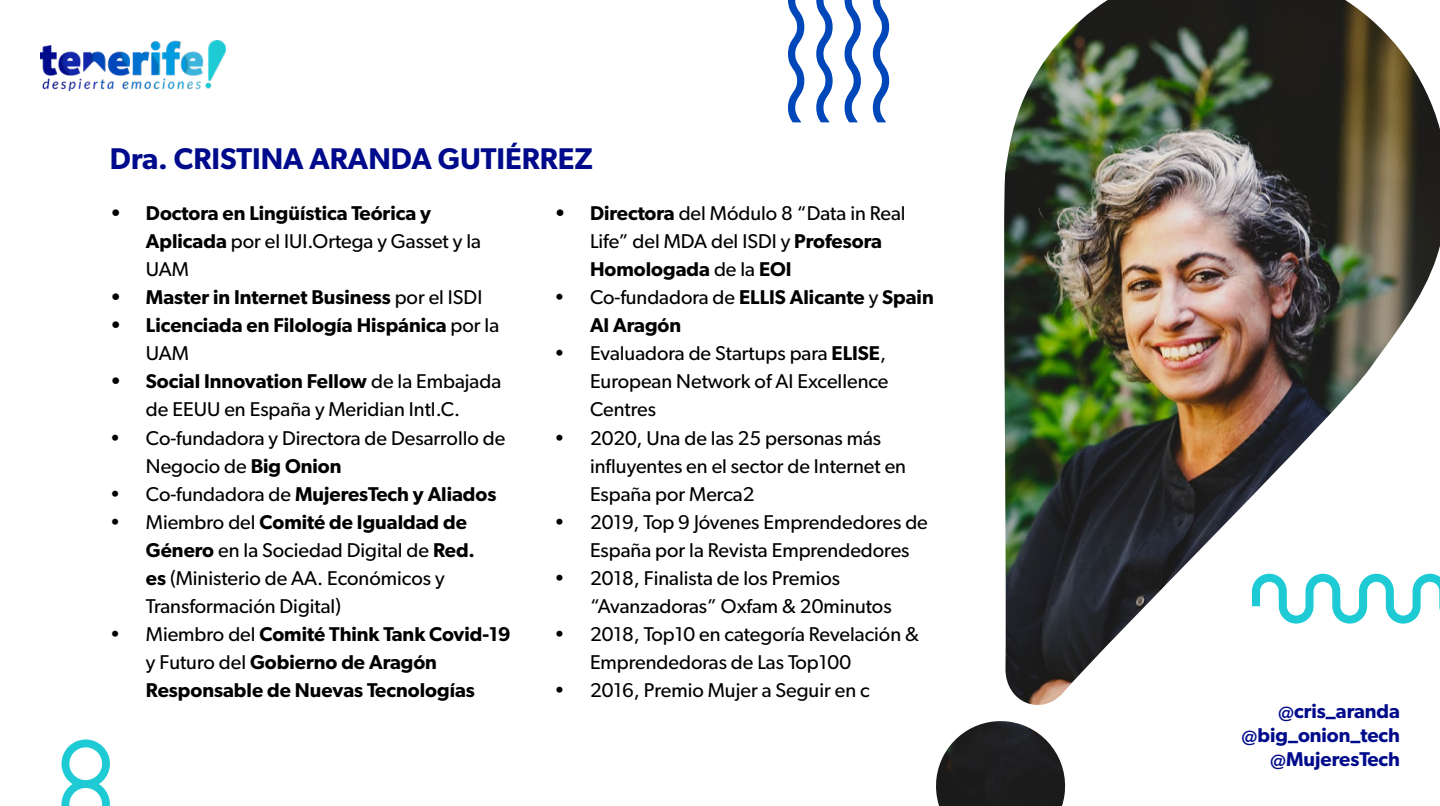
<style>
.page{position:relative;width:1440px;height:806px;background:#fff}
.page>*{position:absolute;margin:0;border:0;box-sizing:border-box;transform-origin:0 0}
.t1{font:600 30px "Gibson";color:#000b8c}
.t2{font:20px/28px "Gibson";color:#000}
.t3{font:600 20px/28px "Gibson";color:#000}
.t4{font:600 20px/24px "Gibson";color:#000b8c;text-align:right}
.s1{font-weight:400}
.s2{font-weight:600}
.s3{color:#fff}
</style>
<div class="page">
<img style="left:936px;top:0;width:504px;height:805px">
<img style="left:40px;top:40px;width:186px;height:51px">
<svg style="left:1192px;top:573px;width:248px;height:88px"></svg>
<svg style="left:873px;top:0;width:16px;height:122px"></svg>
<svg style="left:845px;top:0;width:16px;height:122px"></svg>
<svg style="left:816px;top:0;width:17px;height:122px"></svg>
<svg style="left:788px;top:0;width:16px;height:122px"></svg>
<svg style="left:62px;top:739px;width:48px;height:66px"></svg>
<h1 class="t1" style="left:110px;top:141px;width:485px">Dra. CRISTINA ARANDA GUTIÉRREZ</h1>
<p class="t3" style="left:146px;top:199px;width:337px;text-indent:-36px">• Doctora en Lingüística Teórica y<br>Aplicada <span class="s1">por el IUI.Ortega y Gasset y la<br>UAM</span></p>
<p class="t3" style="left:110px;top:283px;width:374px">• Master in Internet Business <span class="s1">por el ISDI</span></p>
<p class="t3" style="left:146px;top:311px;width:355px;text-indent:-36px">• Licenciada en Filología Hispánica <span class="s1">por la<br>UAM</span></p>
<p class="t2" style="left:110px;top:367px;width:393px;text-align:center"><span class="s2">• Social Innovation Fellow</span> de la Embajada de EEUU en España y Meridian Intl.C.</p>
<p class="t2" style="left:146px;top:423px;width:361px;text-indent:-36px">• Co-fundadora y Directora de Desarrollo de<br>Negocio de <span class="s2">Big Onion</span></p>
<p class="t3" style="left:110px;top:479px;width:388px"><span class="s1">• Co-fundadora de</span> MujeresTech y Aliados</p>
<p class="t2" style="left:146px;top:507px;width:331px;text-indent:-36px">• Miembro del <span class="s2">Comité de Igualdad de<br>Género</span> en la Sociedad Digital de <span class="s2">Red. es</span> (Ministerio de AA. Económicos y<br>Transformación Digital)</p>
<p class="t3" style="left:146px;top:619px;width:366px;text-indent:-36px"><span class="s1">• Miembro del</span> Comité Think Tank Covid-19 <span class="s1">y Futuro del</span> Gobierno de Aragón<br>Responsable de Nuevas Tecnologías</p>
<p class="t2" style="left:590px;top:199px;width:317px;text-indent:-36px"><span class="s2">• Directora</span> del Módulo 8 “Data in Real<br>Life” del MDA del ISDI y <span class="s2">Profesora<br>Homologada</span> de la <span class="s2">EOI</span></p>
<p class="t3" style="left:590px;top:283px;width:345px;text-indent:-36px"><span class="s1">• Co-fundadora de</span> ELLIS Alicante <span class="s1">y</span> Spain<br>AI Aragón</p>
<p class="t2" style="left:590px;top:339px;width:300px;text-indent:-36px">• Evaluadora de Startups para <span class="s2">ELISE</span>,<br>European Network of AI Excellence<br>Centres</p>
<p class="t2" style="left:590px;top:423px;width:318px;text-indent:-36px">• 2020, Una de las 25 personas más influyentes en el sector de Internet en<br>España por Merca2</p>
<p class="t2" style="left:590px;top:507px;width:339px;text-indent:-36px">• 2019, Top 9 Jóvenes Emprendedores de<br>España por la Revista Emprendedores</p>
<p class="t2" style="left:590px;top:563px;width:303px;text-indent:-36px">• 2018, Finalista de los Premios “Avanzadoras” Oxfam &amp; 20minutos</p>
<p class="t2" style="left:590px;top:619px;width:331px;text-indent:-36px">• 2018, Top10 en categoría Revelación &amp;<br>Emprendedoras de Las Top100</p>
<p class="t2" style="left:554px;top:675px;width:388px">• 2016, Premio Mujer a Seguir en c<span class="s3">ategoría</span></p>
<p class="t4" style="left:1242px;top:698px;width:160px">@cris_aranda @big_onion_tech @MujeresTech</p>
</div>
